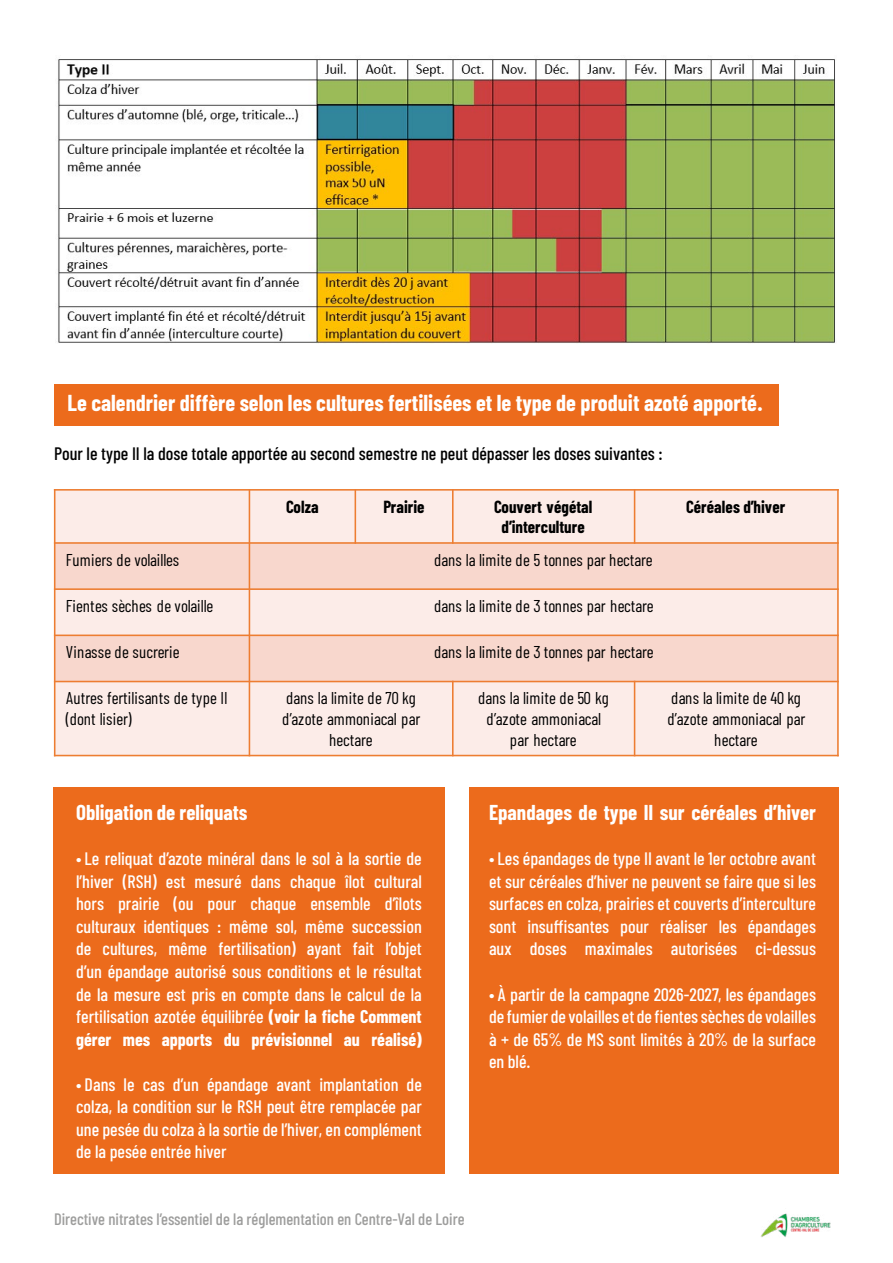
<style>
.page{position:relative;width:893px;height:1263px;background:#fff}
.page>*{position:absolute;margin:0;border:0;box-sizing:border-box;transform-origin:0 0}
.t1{font:700 22.5px "Barlow Condensed";color:#fff}
.t2{font:700 21px "Barlow Condensed";color:#fff}
.t3{font:500 18px/22.5px "Barlow Condensed";color:#fff;text-align:justify}
.t4{font:500 18px "Barlow Condensed";color:#000}
.t5{font:17.1px/20.9px "Barlow Condensed";letter-spacing:.01em;color:#000}
.t6{font:17.1px/20.9px "Barlow Condensed";letter-spacing:-.015em;color:#000;text-align:center}
.t7{font:700 17.1px/20.9px "Barlow Condensed";letter-spacing:.005em;color:#000;text-align:center}
.t8{font:17.1px/20.9px "Barlow Condensed";letter-spacing:-.01em;color:#000;text-align:center}
.t9{font:500 16.5px "Barlow Condensed";color:#9d9d9c}
.s1{font-weight:700}
</style>
<div class="page">
<div style="left:54px;top:384px;width:724px;height:41px;background:#ec6b1c"></div>
<div style="left:55px;top:490px;width:194px;height:53px;background:#fcece8"></div>
<div style="left:249px;top:490px;width:106px;height:53px;background:#fcece8"></div>
<div style="left:355px;top:490px;width:98px;height:53px;background:#fcece8"></div>
<div style="left:453px;top:490px;width:182px;height:53px;background:#fcece8"></div>
<div style="left:635px;top:490px;width:203px;height:53px;background:#fcece8"></div>
<div style="left:55px;top:543px;width:194px;height:46px;background:#f8d7cd"></div>
<div style="left:249px;top:543px;width:589px;height:46px;background:#f8d7cd"></div>
<div style="left:55px;top:589px;width:194px;height:46px;background:#fcece8"></div>
<div style="left:249px;top:589px;width:589px;height:46px;background:#fcece8"></div>
<div style="left:55px;top:635px;width:194px;height:46px;background:#f8d7cd"></div>
<div style="left:249px;top:635px;width:589px;height:46px;background:#f8d7cd"></div>
<div style="left:55px;top:681px;width:194px;height:74px;background:#fcece8"></div>
<div style="left:249px;top:681px;width:204px;height:74px;background:#fcece8"></div>
<div style="left:453px;top:681px;width:182px;height:74px;background:#fcece8"></div>
<div style="left:635px;top:681px;width:203px;height:74px;background:#fcece8"></div>
<hr style="left:249px;top:489px;width:1px;height:267px;background:#ed7d31">
<hr style="left:355px;top:489px;width:1px;height:55px;background:#ed7d31">
<hr style="left:452px;top:489px;width:2px;height:55px;background:#ed7d31">
<hr style="left:452px;top:681px;width:2px;height:75px;background:#ed7d31">
<hr style="left:634px;top:489px;width:1px;height:55px;background:#ed7d31">
<hr style="left:634px;top:681px;width:1px;height:75px;background:#ed7d31">
<hr style="left:54px;top:542px;width:785px;height:2px;background:#ed7d31">
<hr style="left:54px;top:588px;width:785px;height:2px;background:#ed7d31">
<hr style="left:54px;top:634px;width:785px;height:2px;background:#ed7d31">
<hr style="left:54px;top:681px;width:785px;height:1px;background:#ed7d31">
<hr style="left:54px;top:489px;width:1px;height:267px;background:#ed7d31">
<hr style="left:837px;top:489px;width:2px;height:267px;background:#ed7d31">
<hr style="left:54px;top:489px;width:785px;height:2px;background:#ed7d31">
<hr style="left:54px;top:755px;width:785px;height:1px;background:#ed7d31">
<div style="left:53px;top:787px;width:392px;height:387px;background:#ec6b1c"></div>
<div style="left:469px;top:787px;width:370px;height:387px;background:#ec6b1c"></div>
<img style="left:761px;top:1213px;width:70px;height:24px">
<img style="left:58px;top:59px;width:777px;height:285px">
<p class="t1" style="left:68px;top:389px;width:697px">Le calendrier diffère selon les cultures fertilisées et le type de produit azoté apporté.</p>
<p class="t4" style="left:54px;top:443px;width:610px">Pour le type II la dose totale apportée au second semestre ne peut dépasser les doses suivantes :</p>
<p class="t7" style="left:286px;top:496px;width:34px">Colza</p>
<p class="t7" style="left:383px;top:496px;width:43px">Prairie</p>
<p class="t7" style="left:494px;top:496px;width:100px">Couvert végétal d’interculture</p>
<p class="t7" style="left:686px;top:496px;width:101px">Céréales d’hiver</p>
<p class="t6" style="left:66px;top:549px;width:115px">Fumiers de volailles</p>
<p class="t5" style="left:434px;top:549px;width:220px">dans la limite de 5 tonnes par hectare</p>
<p class="t6" style="left:66px;top:595px;width:149px">Fientes sèches de volaille</p>
<p class="t5" style="left:434px;top:595px;width:221px">dans la limite de 3 tonnes par hectare</p>
<p class="t5" style="left:66px;top:641px;width:115px">Vinasse de sucrerie</p>
<p class="t5" style="left:434px;top:641px;width:221px">dans la limite de 3 tonnes par hectare</p>
<p class="t5" style="left:66px;top:687px;width:163px">Autres fertilisants de type II (dont lisier)</p>
<p class="t5" style="left:282px;top:687px;width:140px;text-align:center">dans la limite de 70 kg d’azote ammoniacal par hectare</p>
<p class="t6" style="left:478px;top:687px;width:132px">dans la limite de 50 kg d’azote ammoniacal par hectare</p>
<p class="t8" style="left:667px;top:687px;width:140px">dans la limite de 40 kg d’azote ammoniacal par hectare</p>
<p class="t2" style="left:76px;top:800px;width:173px">Obligation de reliquats</p>
<p class="t3" style="left:76px;top:847px;width:347px">• Le reliquat d’azote minéral dans le sol à la sortie de l’hiver (RSH) est mesuré dans chaque îlot cultural hors prairie (ou pour chaque ensemble d’îlots culturaux identiques : même sol, même succession de cultures, même fertilisation) ayant fait l’objet d’un épandage autorisé sous conditions et le résultat de la mesure est pris en compte dans le calcul de la fertilisation azotée équilibrée <span class="s1">(voir la fiche Comment gérer mes apports du prévisionnel au réalisé)</span></p>
<p class="t3" style="left:76px;top:1072px;width:347px">• Dans le cas d’un épandage avant implantation de colza, la condition sur le RSH peut être remplacée par une pesée du colza à la sortie de l’hiver, en complément de la pesée entrée hiver</p>
<p class="t9" style="left:54px;top:1209px;width:412px">Directive nitrates l’essentiel de la réglementation en Centre-Val de Loire</p>
<p class="t2" style="left:489px;top:800px;width:328px">Epandages de type II sur céréales d’hiver</p>
<p class="t3" style="left:489px;top:847px;width:329px">• Les épandages de type II avant le 1er octobre avant et sur céréales d’hiver ne peuvent se faire que si les surfaces en colza, prairies et couverts d’interculture sont insuffisantes pour réaliser les épandages aux doses maximales autorisées ci-dessus</p>
<p class="t3" style="left:489px;top:982px;width:328px">• À partir de la campagne 2026-2027, les épandages de fumier de volailles et de fientes sèches de volailles à + de 65% de MS sont limités à 20% de la surface en blé.</p>
</div>
